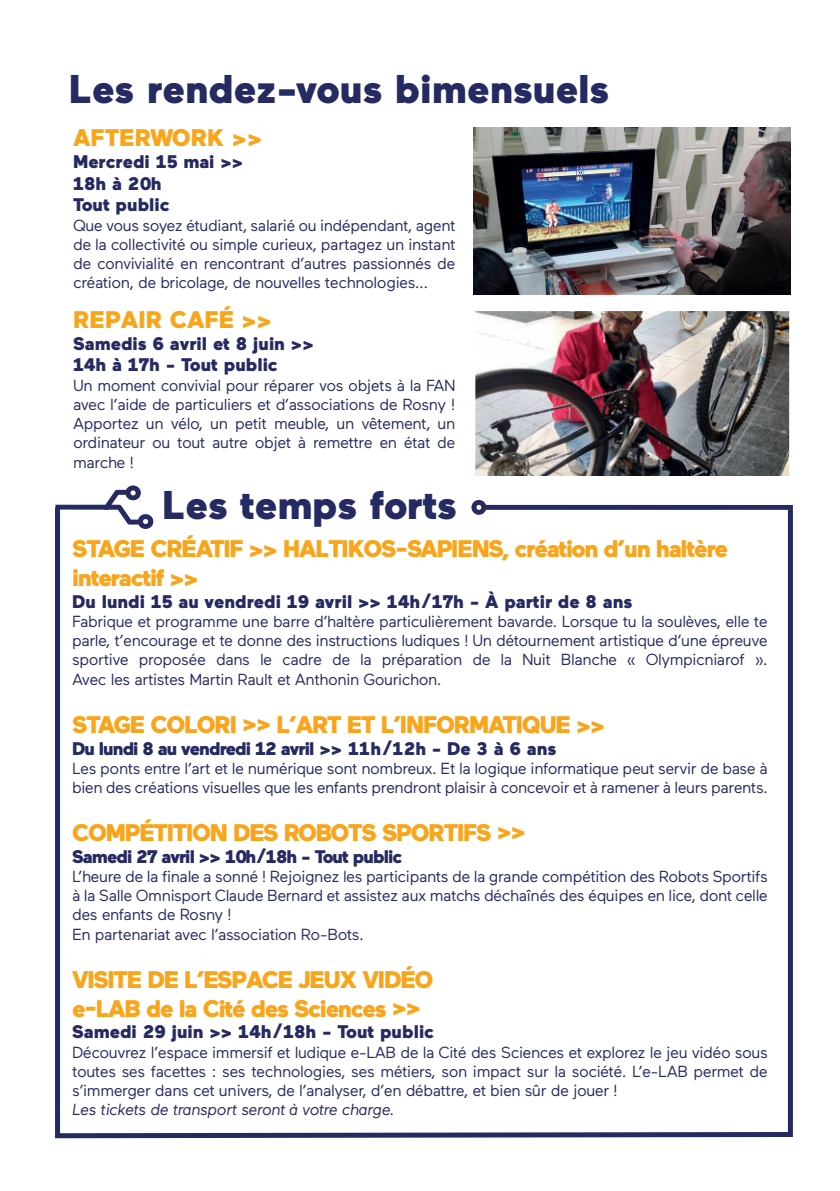
<style>
.page{position:relative;width:840px;height:1191px;background:#fff}
.page>*{position:absolute;margin:0;border:0;box-sizing:border-box;transform-origin:0 0}
.t1{font:900 40px "Maax";color:#262a62}
.t2{font:900 24px/28.8px "Maax";letter-spacing:-.05em;color:#f9a51b}
.t3{font:900 24px "Maax";color:#f9a51b}
.t4{font:900 18.2px/21.8px "Maax";color:#262a62}
.t5{font:900 18.2px "Maax";letter-spacing:-.05em;color:#262a62}
.t6{font:16px/19.2px "Maax";letter-spacing:-.03em;color:#262a62;text-align:justify}
.t7{font:italic 16px "Maax";letter-spacing:-.03em;color:#262a62}
</style>
<div class="page">
<svg style="left:55px;top:505px;width:738px;height:634px"></svg>
<img style="left:473px;top:127px;width:316px;height:168px">
<img style="left:476px;top:312px;width:311px;height:164px">
<div style="left:473px;top:309px;width:317px;height:170px;border:2px solid #fff"></div>
<div style="left:28px;top:476px;width:791px;height:14px;background:#fff"></div>
<svg style="left:55px;top:485px;width:98px;height:44px"></svg>
<svg style="left:471px;top:500px;width:321px;height:15px"></svg>
<h1 class="t1" style="left:69px;top:67px;width:541px">Les rendez-vous bimensuels</h1>
<h2 class="t3" style="left:73px;top:124px;width:190px">AFTERWORK &gt;&gt;</h2>
<p class="t4" style="left:73px;top:150px;width:172px">Mercredi 15 mai &gt;&gt;<br>18h à 20h<br>Tout public</p>
<p class="t6" style="left:73px;top:216px;width:384px">Que vous soyez étudiant, salarié ou indépendant, agent de la collectivité ou simple curieux, partagez un instant de convivialité en rencontrant d’autres passionnés de création, de bricolage, de nouvelles technologies...</p>
<h2 class="t3" style="left:73px;top:306px;width:200px">REPAIR CAFÉ &gt;&gt;</h2>
<p class="t4" style="left:73px;top:332px;width:242px">Samedis 6 avril et 8 juin &gt;&gt;<br>14h à 17h - Tout public</p>
<p class="t6" style="left:73px;top:376px;width:384px">Un moment convivial pour réparer vos objets à la FAN avec l’aide de particuliers et d’associations de Rosny !<br>Apportez un vélo, un petit meuble, un vêtement, un ordinateur ou tout autre objet à remettre en état de marche !</p>
<h1 class="t1" style="left:162px;top:483px;width:296px">Les temps forts</h1>
<h2 class="t2" style="left:72px;top:534px;width:657px">STAGE CRÉATIF &gt;&gt; HALTIKOS-SAPIENS, création d’un haltère interactif &gt;&gt;</h2>
<p class="t4" style="left:72px;top:590px;width:561px">Du lundi 15 au vendredi 19 avril &gt;&gt; 14h/17h - À partir de 8 ans</p>
<p class="t6" style="left:72px;top:612px;width:697px">Fabrique et programme une barre d’haltère particulièrement bavarde. Lorsque tu la soulèves, elle te parle, t’encourage et te donne des instructions ludiques ! Un détournement artistique d’une épreuve sportive proposée dans le cadre de la préparation de la Nuit Blanche « Olympicniarof ».<br>Avec les artistes Martin Rault et Anthonin Gourichon.</p>
<h2 class="t2" style="left:72px;top:710px;width:534px">STAGE COLORI &gt;&gt; L’ART ET L’INFORMATIQUE &gt;&gt;</h2>
<p class="t5" style="left:72px;top:738px;width:485px">Du lundi 8 au vendredi 12 avril &gt;&gt; 11h/12h - De 3 à 6 ans</p>
<p class="t6" style="left:72px;top:759px;width:697px">Les ponts entre l’art et le numérique sont nombreux. Et la logique informatique peut servir de base à bien des créations visuelles que les enfants prendront plaisir à concevoir et à ramener à leurs parents.</p>
<h2 class="t2" style="left:72px;top:818px;width:455px">COMPÉTITION DES ROBOTS SPORTIFS &gt;&gt;</h2>
<p class="t5" style="left:72px;top:846px;width:331px">Samedi 27 avril &gt;&gt; 10h/18h - Tout public</p>
<p class="t6" style="left:72px;top:867px;width:697px;text-align:left">L’heure de la finale a sonné ! Rejoignez les participants de la grande compétition des Robots Sportifs à la Salle Omnisport Claude Bernard et assistez aux matchs déchaînés des équipes en lice, dont celle des enfants de Rosny !<br>En partenariat avec l’association Ro-Bots.</p>
<h2 class="t2" style="left:72px;top:965px;width:363px">VISITE DE L’ESPACE JEUX VIDÉO e-LAB de la Cité des Sciences &gt;&gt;</h2>
<p class="t4" style="left:72px;top:1021px;width:363px">Samedi 29 juin &gt;&gt; 14h/18h - Tout public</p>
<p class="t6" style="left:72px;top:1042px;width:697px">Découvrez l’espace immersif et ludique e-LAB de la Cité des Sciences et explorez le jeu vidéo sous toutes ses facettes : ses technologies, ses métiers, son impact sur la société. L’e-LAB permet de s’immerger dans cet univers, de l’analyser, d’en débattre, et bien sûr de jouer !</p>
<p class="t7" style="left:72px;top:1103px;width:324px">Les tickets de transport seront à votre charge.</p>
</div>
